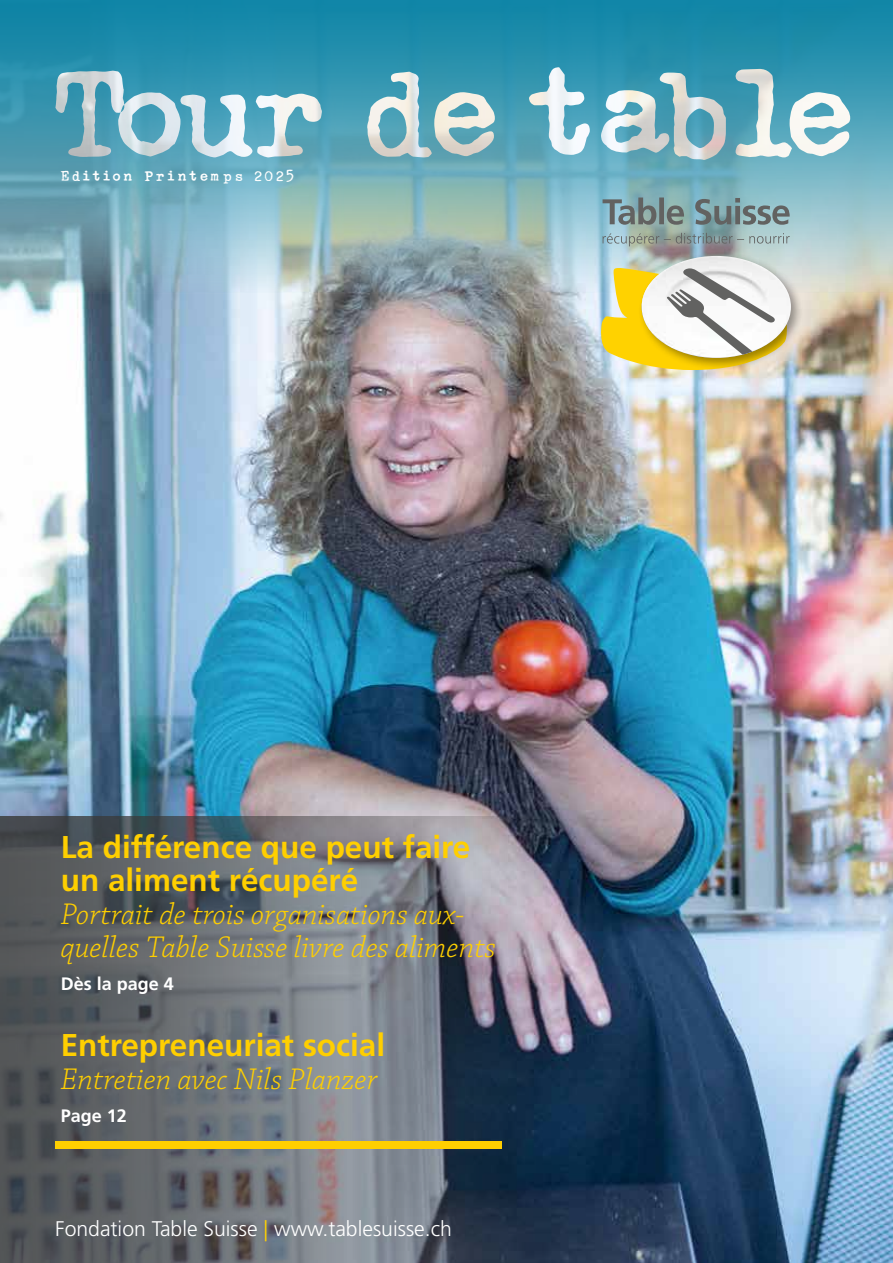
<style>
.page{position:relative;width:893px;height:1263px;background:#fff}
.page>*{position:absolute;margin:0;border:0;box-sizing:border-box;transform-origin:0 0}
.t1{font:italic 300 31.5px/33px "Chaparral Pro";color:#ffcf00}
.t2{font:700 31.5px/33px "Frutiger LT";color:#ffcf00}
.t3{font:300 21.15px "Frutiger LT";color:#fff}
.t4{font:21px "Linotype Typo American";letter-spacing:.09em;color:#fff}
.t5{font:700 18px "Frutiger LT";color:#fff}
.s1{color:#ffd200}
</style>
<div class="page">
<img style="left:0;top:293px;width:893px;height:970px">
<svg style="left:0;top:816px;width:559px;height:447px;background:#656a73"></svg>
<div style="left:55px;top:1141px;width:447px;height:8px;background:#ffcf00"></div>
<svg style="left:0;top:0;width:893px;height:293px;background:#69aaba"></svg>
<div style="left:638px;top:252px;width:166px;height:119px;background:#000;opacity:.4"></div>
<img style="left:642px;top:256px;width:149px;height:102px">
<svg style="left:598px;top:268px;width:189px;height:102px"></svg>
<svg style="left:602px;top:233px;width:188px;height:13px;background:#95a8a7"></svg>
<svg style="left:602px;top:197px;width:188px;height:28px;background:#7c979b"></svg>
<p class="t4" style="left:60px;top:166px;width:236px">Edition Printemps 2025</p>
<p class="t2" style="left:61px;top:831px;width:411px">La différence que peut faire un aliment récupéré</p>
<p class="t1" style="left:61px;top:899px;width:436px">Portrait de trois organisations aux&shy;quelles Table Suisse livre des aliments</p>
<p class="t5" style="left:61px;top:973px;width:115px">Dès la page 4</p>
<p class="t2" style="left:61px;top:1029px;width:326px">Entrepreneuriat social</p>
<p class="t1" style="left:61px;top:1064px;width:318px">Entretien avec Nils Planzer</p>
<p class="t5" style="left:61px;top:1105px;width:68px">Page 12</p>
<p class="t3" style="left:55px;top:1217px;width:398px">Fondation Table Suisse <span class="s1">|</span> www.tablesuisse.ch</p>
</div>
